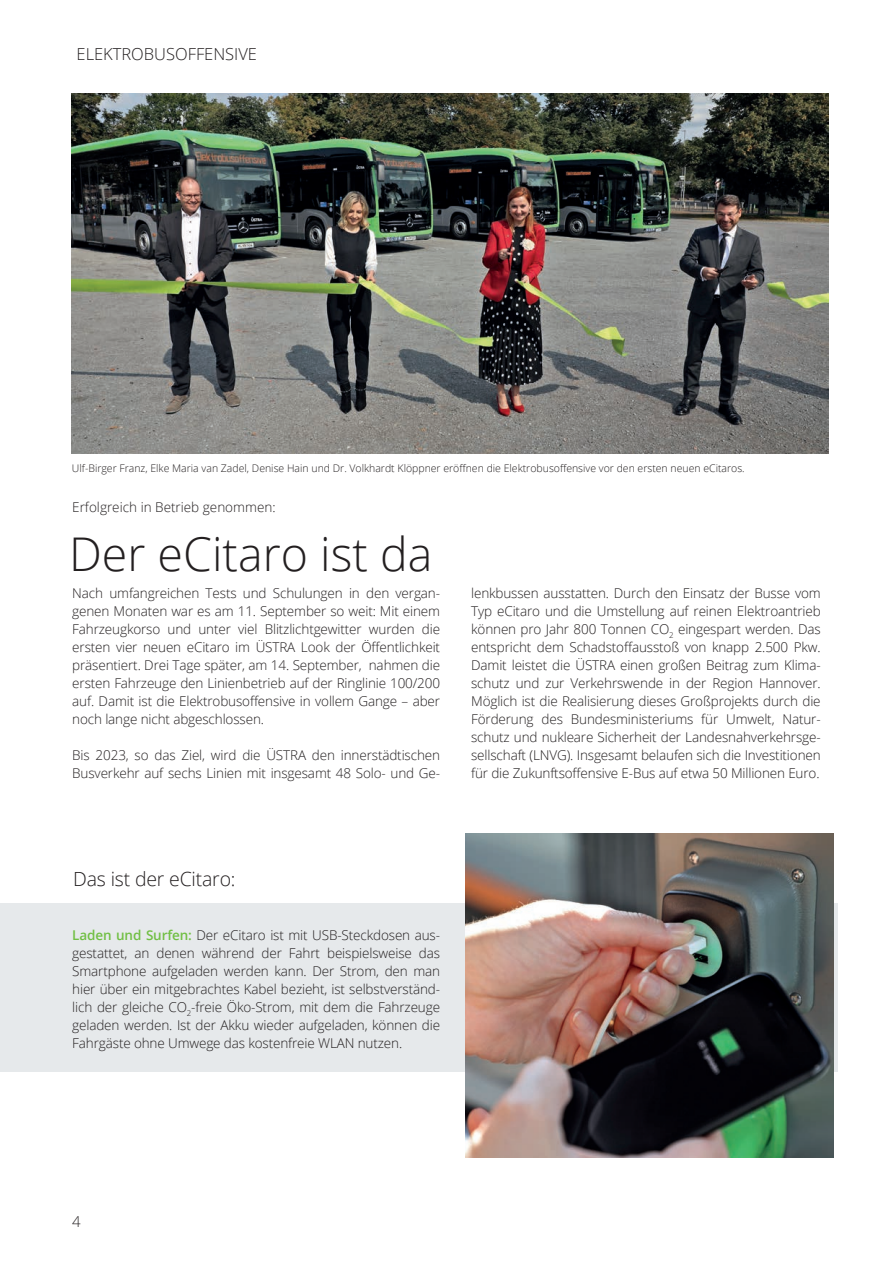
<style>
.page{position:relative;width:893px;height:1263px;background:#fff}
.page>*{position:absolute;margin:0;border:0;box-sizing:border-box;transform-origin:0 0}
.t1{font:300 46.5px "Open Sans";color:#231f20}
.t2{font:300 19.5px "Open Sans";letter-spacing:-.01em;color:#231f20}
.t3{font:300 16.5px "Open Sans";color:#231f20}
.t4{font:300 15px "Open Sans";color:#231f20}
.t5{font:300 13.5px/18px "Open Sans";letter-spacing:-.01em;color:#231f20;text-align:justify}
.t6{font:300 10.5px "Open Sans";color:#231f20}
.s1{font-weight:600;color:#71bf44}
</style>
<div class="page">
<hr style="left:892px;top:149px;width:1px;height:233px;background:#e6e9eb">
<div style="left:0;top:904px;width:838px;height:168px;background:#e6e9eb"></div>
<img style="left:72px;top:94px;width:756px;height:360px">
<img style="left:466px;top:833px;width:367px;height:324px">
<p class="t3" style="left:77px;top:43px;width:182px">ELEKTROBUSOFFENSIVE</p>
<p class="t6" style="left:72px;top:461px;width:674px">Ulf-Birger Franz, Elke Maria van Zadel, Denise Hain und Dr. Volkhardt Klöppner eröffnen die Elektrobusoffensive vor den ersten neuen eCitaros.</p>
<p class="t5" style="left:72px;top:497px;width:205px">Erfolgreich in Betrieb genommen:</p>
<h1 class="t1" style="left:69px;top:522px;width:365px">Der eCitaro ist da</h1>
<p class="t5" style="left:72px;top:583px;width:369px">Nach umfangreichen Tests und Schulungen in den vergan&shy;genen Monaten war es am 11. September so weit: Mit einem Fahrzeugkorso und unter viel Blitzlichtgewitter wurden die ersten vier neuen eCitaro im ÜSTRA Look der Öffentlichkeit präsentiert. Drei Tage später, am 14. September, nahmen die ersten Fahrzeuge den Linienbetrieb auf der Ringlinie 100/200 auf. Damit ist die Elektrobusoffensive in vollem Gange – aber noch lange nicht abgeschlossen.</p>
<p class="t5" style="left:72px;top:745px;width:369px">Bis 2023, so das Ziel, wird die ÜSTRA den innerstädtischen<br>Busverkehr auf sechs Linien mit insgesamt 48 Solo- und Ge-</p>
<p class="t5" style="left:471px;top:583px;width:351px">lenkbussen ausstatten. Durch den Einsatz der Busse vom Typ eCitaro und die Umstellung auf reinen Elektroantrieb können pro Jahr 800 Tonnen CO<sub>2</sub> eingespart werden. Das entspricht dem Schadstoffausstoß von knapp 2.500 Pkw.<br>Damit leistet die ÜSTRA einen großen Beitrag zum Klima&shy;schutz und zur Verkehrswende in der Region Hannover.<br>Möglich ist die Realisierung dieses Großprojekts durch die Förderung des Bundesministeriums für Umwelt, Natur&shy;schutz und nukleare Sicherheit der Landesnahverkehrsge&shy;sellschaft (LNVG). Insgesamt belaufen sich die Investitionen für die Zukunftsoffensive E-Bus auf etwa 50 Millionen Euro.</p>
<h2 class="t2" style="left:73px;top:865px;width:164px">Das ist der eCitaro:</h2>
<p class="t5" style="left:72px;top:925px;width:369px"><span class="s1">Laden und Surfen:</span> Der eCitaro ist mit USB-Steckdosen aus&shy;gestattet, an denen während der Fahrt beispielsweise das Smartphone aufgeladen werden kann. Der Strom, den man hier über ein mitgebrachtes Kabel bezieht, ist selbstverständ&shy;lich der gleiche CO<sub>2</sub>-freie Öko-Strom, mit dem die Fahrzeuge geladen werden. Ist der Akku wieder aufgeladen, können die Fahrgäste ohne Umwege das kostenfreie WLAN nutzen.</p>
<p class="t4" style="left:72px;top:1211px;width:10px">4</p>
</div>
